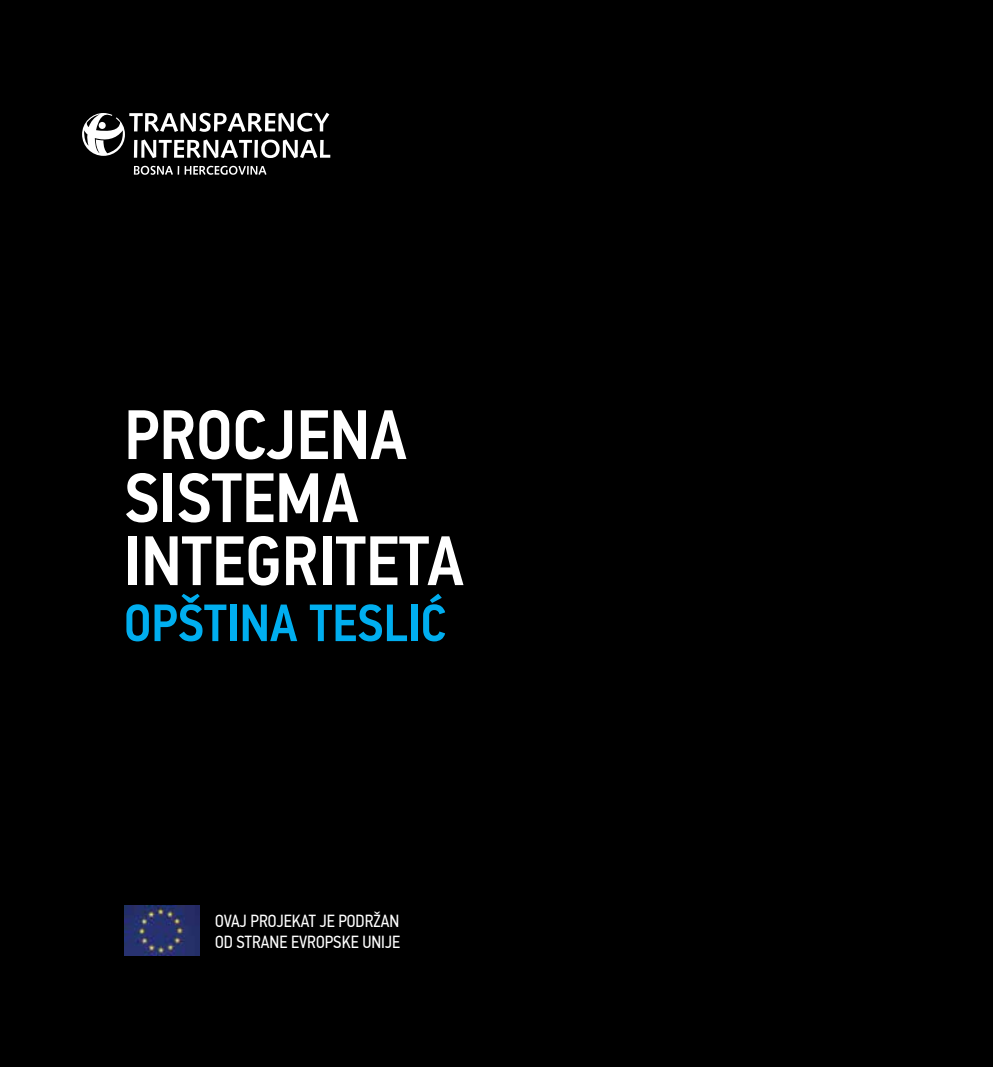
<style>
.page{position:relative;width:993px;height:1067px;background:#fff}
.page>*{position:absolute;margin:0;border:0;box-sizing:border-box;transform-origin:0 0}
.t1{font:500 70px/63px "PF Din Text Cond Pro";color:#fff}
.t2{font:500 52.5px "PF Din Text Cond Pro";color:#00aeef}
.t3{font:17.5px/21px "PF Din Text Cond Pro";color:#fff}
</style>
<div class="page">
<div style="left:0;top:0;width:992px;height:1067px;background:#000"></div>
<svg style="left:82px;top:112px;width:248px;height:46px"></svg>
<svg style="left:134px;top:166px;width:132px;height:9px"></svg>
<img style="left:124px;top:905px;width:75px;height:50px">
<h1 class="t1" style="left:124px;top:404px;width:341px">PROCJENA<br>SISTEMA<br>INTEGRITETA</h1>
<h2 class="t2" style="left:124px;top:591px;width:324px">OPŠTINA TESLIĆ</h2>
<p class="t3" style="left:215px;top:910px;width:186px">OVAJ PROJEKAT JE PODRŽAN<br>OD STRANE EVROPSKE UNIJE</p>
</div>
